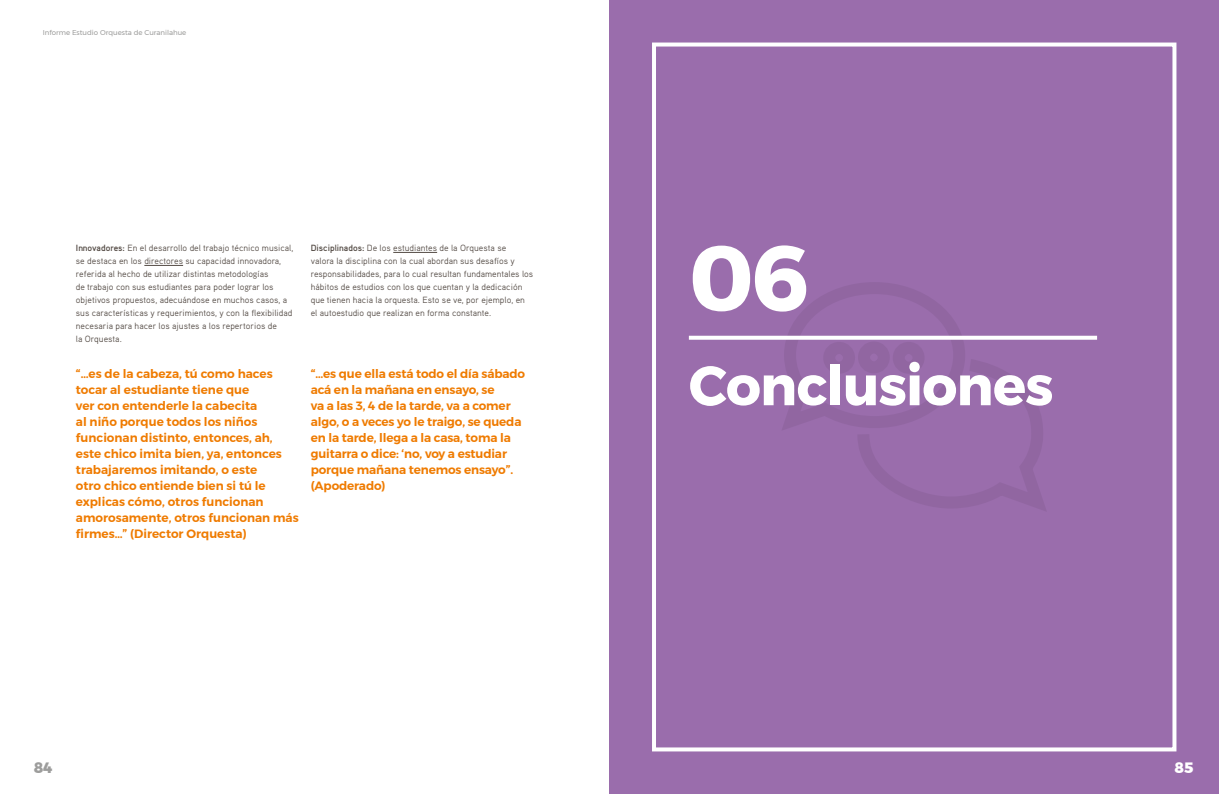
<style>
.page{position:relative;width:1219px;height:794px;background:#fff}
.page>*{position:absolute;margin:0;border:0;box-sizing:border-box;transform-origin:0 0}
.t1{font:700 92.2px "Montserrat";color:#fff}
.t2{font:700 55px "Montserrat";letter-spacing:-.02em;color:#fff}
.t3{font:800 15px "Montserrat";color:#9d9d9c}
.t4{font:800 15px "Montserrat";color:#fff}
.t5{font:600 12px/16px "Montserrat";color:#ef7b00}
.t6{font:9px/13px "Aaux Pro OT";color:#544b45}
.t7{font:7px "Montserrat";color:#9d9d9c}
.s1{font-weight:700}
</style>
<div class="page">
<div style="left:609px;top:0;width:610px;height:794px;background:#9a6dac"></div>
<div style="left:652px;top:43px;width:524px;height:708px;border:4px solid #fff"></div>
<svg style="left:780px;top:283px;width:268px;height:228px"></svg>
<hr style="left:144px;top:265px;width:39px;height:1px;background:#544b45">
<hr style="left:393px;top:252px;width:44px;height:1px;background:#544b45">
<svg style="left:689px;top:336px;width:408px;height:4px;background:#f8f5f9"></svg>
<p class="t7" style="left:43px;top:27px;width:145px">Informe Estudio Orquesta de Curanilahue</p>
<p class="t6" style="left:311px;top:241px;width:224px"><span class="s1">Disciplinados:</span> De los estudiantes de la Orquesta se<br>valora la disciplina con la cual abordan sus desafíos y responsabilidades, para lo cual resultan fundamentales los hábitos de estudios con los que cuentan y la dedicación que tienen hacia la orquesta. Esto se ve, por ejemplo, en el autoestudio que realizan en forma constante.</p>
<p class="t6" style="left:76px;top:241px;width:219px"><span class="s1">Innovadores:</span> En el desarrollo del trabajo técnico musical, se destaca en los directores su capacidad innovadora, referida al hecho de utilizar distintas metodologías<br>de trabajo con sus estudiantes para poder lograr los objetivos propuestos, adecuándose en muchos casos, a sus características y requerimientos, y con la flexibilidad necesaria para hacer los ajustes a los repertorios de<br>la Orquesta.</p>
<p class="t5" style="left:76px;top:365px;width:224px">“…es de la cabeza, tú como haces tocar al estudiante tiene que<br>ver con entenderle la cabecita<br>al niño porque todos los niños funcionan distinto, entonces, ah, este chico imita bien, ya, entonces trabajaremos imitando, o este<br>otro chico entiende bien si tú le explicas cómo, otros funcionan amorosamente, otros funcionan más firmes…” (Director Orquesta)</p>
<p class="t5" style="left:311px;top:365px;width:216px">“…es que ella está todo el día sábado acá en la mañana en ensayo, se<br>va a las 3, 4 de la tarde, va a comer algo, o a veces yo le traigo, se queda en la tarde, llega a la casa, toma la guitarra o dice: ‘no, voy a estudiar porque mañana tenemos ensayo”. (Apoderado)</p>
<h1 class="t1" style="left:689px;top:204px;width:123px">06</h1>
<h2 class="t2" style="left:689px;top:341px;width:366px">Conclusiones</h2>
<h3 class="t3" style="left:34px;top:755px;width:20px">84</h3>
<h3 class="t4" style="left:1175px;top:755px;width:20px">85</h3>
</div>
